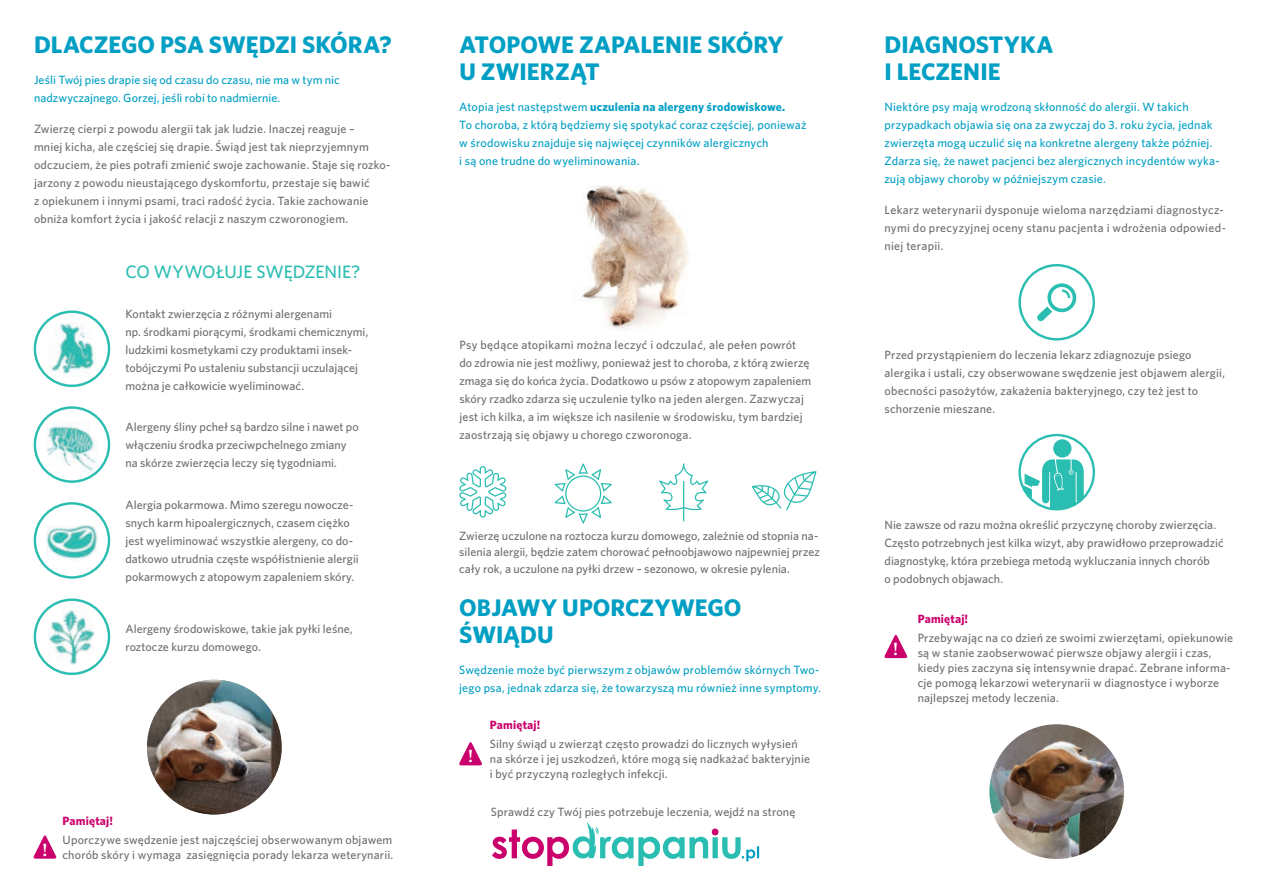
<style>
.page{position:relative;width:1263px;height:893px;background:#fff}
.page>*{position:absolute;margin:0;border:0;box-sizing:border-box;transform-origin:0 0}
.t1{font:700 24px/27px "Whitney";color:#009fc3}
.t2{font:500 18px "Whitney";letter-spacing:-.005em;color:#2abdb1}
.t3{font:17.1px "Aldine 721 Bd Cn EU Normal";color:#fff}
.t4{font:500 12px/18px "Whitney";letter-spacing:.01em;color:#6c6d70}
.t5{font:500 12px/18px "Whitney";letter-spacing:.015em;color:#009fc3}
.t6{font:700 12px "Whitney";letter-spacing:.015em;color:#ca016c}
.s1{font-weight:700}
</style>
<div class="page">
<img style="left:580px;top:185px;width:109px;height:145px">
<svg style="left:33px;top:835px;width:24px;height:24px"></svg>
<img style="left:147px;top:680px;width:135px;height:134px;border-radius:67px">
<img style="left:989px;top:724px;width:135px;height:135px;border-radius:67px">
<svg style="left:459px;top:466px;width:47px;height:52px"></svg>
<svg style="left:555px;top:463px;width:57px;height:61px"></svg>
<svg style="left:752px;top:471px;width:64px;height:40px"></svg>
<svg style="left:659px;top:463px;width:49px;height:58px"></svg>
<svg style="left:459px;top:742px;width:23px;height:23px"></svg>
<svg style="left:1018px;top:434px;width:77px;height:76px"></svg>
<svg style="left:34px;top:310px;width:76px;height:77px"></svg>
<svg style="left:34px;top:406px;width:76px;height:77px"></svg>
<svg style="left:34px;top:502px;width:76px;height:77px"></svg>
<svg style="left:34px;top:598px;width:76px;height:77px"></svg>
<svg style="left:492px;top:822px;width:267px;height:44px"></svg>
<svg style="left:1018px;top:264px;width:77px;height:77px"></svg>
<svg style="left:884px;top:635px;width:24px;height:23px"></svg>
<h1 class="t1" style="left:34px;top:31px;width:359px">DLACZEGO PSA SWĘDZI SKÓRA?</h1>
<h1 class="t1" style="left:884px;top:31px;width:170px">DIAGNOSTYKA<br>I LECZENIE</h1>
<h1 class="t1" style="left:459px;top:31px;width:326px">ATOPOWE ZAPALENIE SKÓRY<br>U ZWIERZĄT</h1>
<p class="t5" style="left:34px;top:71px;width:307px">Jeśli Twój pies drapie się od czasu do czasu, nie ma w tym nic nadzwyczajnego. Gorzej, jeśli robi to nadmiernie.</p>
<p class="t5" style="left:459px;top:98px;width:349px">Atopia jest następstwem <span class="s1">uczulenia na alergeny środowiskowe.<br></span>To choroba, z którą będziemy się spotykać coraz częściej, ponieważ w środowisku znajduje się najwięcej czynników alergicznych<br>i są one trudne do wyeliminowania.</p>
<p class="t5" style="left:884px;top:98px;width:337px">Niektóre psy mają wrodzoną skłonność do alergii. W takich przypadkach objawia się ona za zwyczaj do 3. roku życia, jednak zwierzęta mogą uczulić się na konkretne alergeny także później.<br>Zdarza się, że nawet pacjenci bez alergicznych incydentów wyka&shy;zują objawy choroby w późniejszym czasie.</p>
<p class="t4" style="left:34px;top:120px;width:358px">Zwierzę cierpi z powodu alergii tak jak ludzie. Inaczej reaguje –<br>mniej kicha, ale częściej się drapie. Świąd jest tak nieprzyjemnym odczuciem, że pies potrafi zmienić swoje zachowanie. Staje się rozko&shy;jarzony z powodu nieustającego dyskomfortu, przestaje się bawić<br>z opiekunem i innymi psami, traci radość życia. Takie zachowanie obniża komfort życia i jakość relacji z naszym czworonogiem.</p>
<p class="t4" style="left:884px;top:201px;width:343px">Lekarz weterynarii dysponuje wieloma narzędziami diagnostycz&shy;nymi do precyzyjnej oceny stanu pacjenta i wdrożenia odpowied&shy;niej terapii.</p>
<h2 class="t2" style="left:125px;top:259px;width:237px">CO WYWOŁUJE SWĘDZENIE?</h2>
<p class="t4" style="left:125px;top:304px;width:244px">Kontakt zwierzęcia z różnymi alergenami<br>np. środkami piorącymi, środkami chemicznymi, ludzkimi kosmetykami czy produktami insek&shy;tobójczymi Po ustaleniu sub stancji uczulającej można je całkowicie wyeliminować.</p>
<p class="t4" style="left:125px;top:418px;width:235px">Alergeny śliny pcheł są bardzo silne i nawet po włączeniu środka przeciwpchelnego zmiany na skórze zwierzęcia leczy się tygodniami.</p>
<p class="t4" style="left:125px;top:496px;width:235px">Alergia pokarmowa. Mimo szeregu nowocze&shy;snych karm hipoalergicznych, czasem ciężko jest wyeliminować wszystkie alergeny, co do&shy;datkowo utrudnia częste współistnienie alergii pokarmowych z atopowym zapaleniem skóry.</p>
<p class="t4" style="left:125px;top:619px;width:229px">Alergeny środowiskowe, takie jak pyłki leśne, roztocze kurzu domowego.</p>
<h3 class="t3" style="left:43px;top:838px;width:6px">!</h3>
<p class="t6" style="left:63px;top:812px;width:52px">Pamiętaj!</p>
<p class="t4" style="left:63px;top:832px;width:332px;line-height:15px">Uporczywe swędzenie jest najczęściej obserwowanym objawem chorób skóry i wymaga zasięgnięcia porady lekarza weteryna rii.</p>
<p class="t4" style="left:459px;top:335px;width:354px">Psy będące atopikami można leczyć i odczulać, ale pełen powrót do zdrowia nie jest możliwy, ponieważ jest to choroba, z którą zwierzę zmaga się do końca życia. Dodatkowo u psów z atopowym zapaleniem skóry rzadko zdarza się uczulenie tylko na jeden alergen. Zazwyczaj jest ich kilka, a im większe ich nasilenie w środowisku, tym bardziej zaostrzają się objawy u chorego czworonoga.</p>
<p class="t4" style="left:459px;top:527px;width:362px;line-height:16.5px">Zwierzę uczulone na roztocza kurzu domowego, zależnie od stopnia na&shy;silenia alergii, będzie zatem chorować pełnoobjawowo najpewniej przez cały rok, a uczulone na pyłki drzew – sezonowo, w okresie pylenia.</p>
<h1 class="t1" style="left:459px;top:594px;width:284px">OBJAWY UPORCZYWEGO<br>ŚWIĄDU</h1>
<p class="t5" style="left:459px;top:661px;width:363px">Swędzenie może być pierwszym z objawów problemów skórnych Two&shy;jego psa, jednak zdarza się, że towarzyszą mu również inne symptomy.</p>
<h3 class="t3" style="left:468px;top:745px;width:6px">!</h3>
<p class="t6" style="left:490px;top:717px;width:52px">Pamiętaj!</p>
<p class="t4" style="left:490px;top:737px;width:322px;line-height:15px">Silny świąd u zwierząt często prowadzi do licznych wyłysień na skórze i jej uszkodzeń, które mogą się nadkażać bakteryjnie i być przyczyną rozległych infekcji.</p>
<p class="t4" style="left:491px;top:802px;width:306px">Sprawdź czy Twój pies potrzebuje leczenia, wejdź na stronę</p>
<p class="t4" style="left:884px;top:345px;width:342px">Przed przystąpieniem do leczenia lekarz zdiagnozuje psiego alergika i ustali, czy obserwowane swędzenie jest objawem alergii, obecności pasożytów, zakażenia bakteryjnego, czy też jest to schorzenie mieszane.</p>
<p class="t4" style="left:884px;top:515px;width:341px">Nie zawsze od razu można określić przyczynę choroby zwierzęcia.<br>Często potrzebnych jest kilka wizyt, aby prawidłowo przeprowadzić diagnostykę, która przebiega metodą wykluczania innych chorób<br>o podobnych objawach.</p>
<h3 class="t3" style="left:893px;top:637px;width:6px">!</h3>
<p class="t6" style="left:918px;top:610px;width:52px">Pamiętaj!</p>
<p class="t4" style="left:918px;top:630px;width:317px;line-height:15px">Przebywając na co dzień ze swoimi zwierzętami, opiekunowie są w stanie zaobserwować pierwsze objawy alergii i czas, kiedy pies zaczyna się intensywnie drapać. Zebrane informa&shy;cje pomogą lekarzowi weterynarii w diagnostyce i wyborze najlepszej metody leczenia.</p>
</div>
